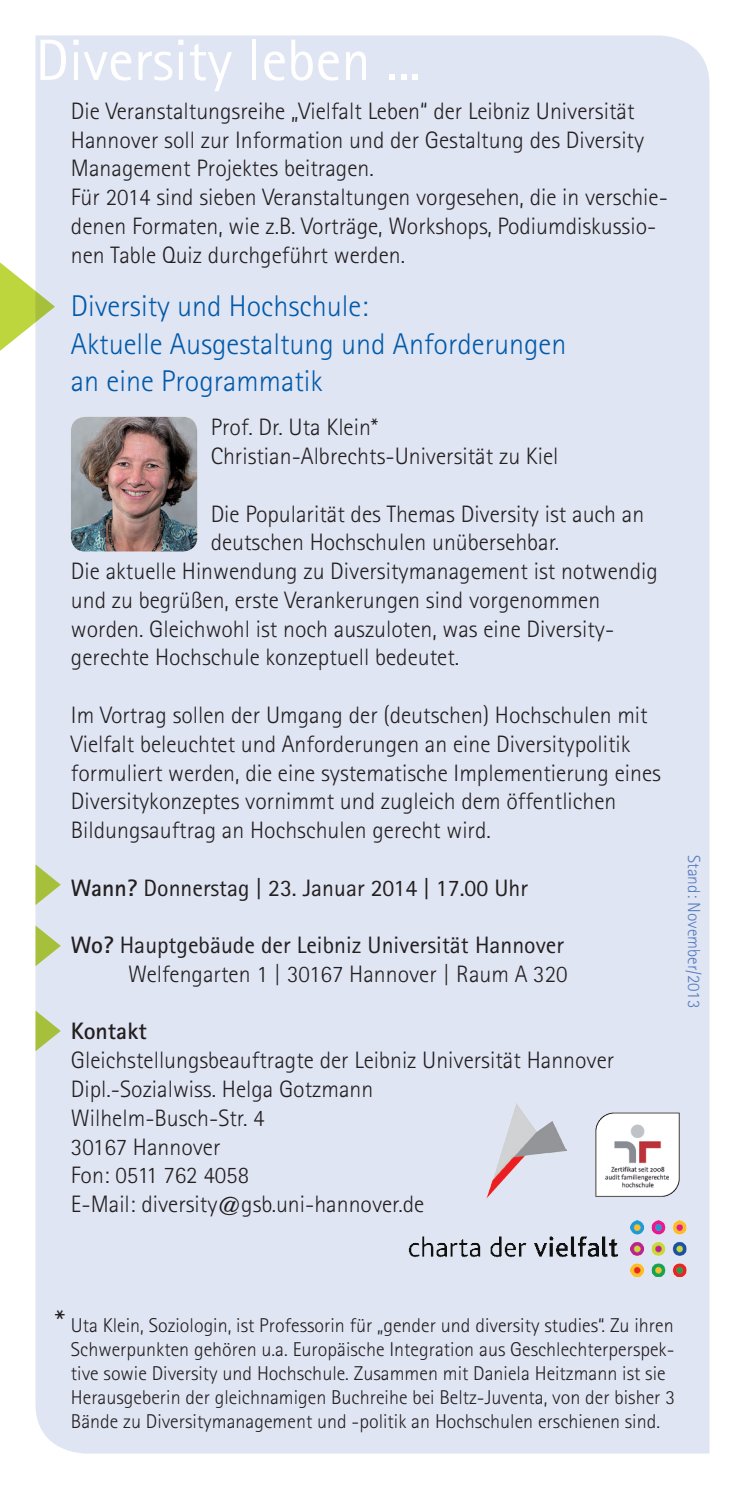
<style>
.page{position:relative;width:745px;height:1489px;background:#fff}
.page>*{position:absolute;margin:0;border:0;box-sizing:border-box;transform-origin:0 0}
.t1{font:58.25px "Rotis Sans Serif";color:#fff}
.t2{font:300 32.5px "Rotis Sans Serif";color:#231f20}
.t3{font:300 30px/37.5px "Rotis Sans Serif";color:#015aaa}
.t4{font:300 23.75px/28.8px "Rotis Sans Serif";color:#231f20}
.t5{font:23.75px/28.5px "Rotis Sans Serif";color:#231f20;text-align:right}
.t6{font:700 23.75px "Rotis Sans Serif";color:#231f20}
.t7{font:300 20px/24px "Rotis Sans Serif";color:#231f20}
.t8{font:300 17.5px "Rotis Sans Serif";color:#557bbe}
.s1{font-weight:700}
.s2{font-weight:300}
</style>
<div class="page">
<div style="left:35px;top:35px;width:674px;height:1418px;background:#e0e5f3"></div>
<svg style="left:0;top:234px;width:55px;height:145px"></svg>
<svg style="left:35px;top:864px;width:26px;height:41px"></svg>
<svg style="left:35px;top:925px;width:26px;height:41px"></svg>
<svg style="left:35px;top:1010px;width:26px;height:41px"></svg>
<img style="left:591px;top:1107px;width:92px;height:93px">
<img style="left:71px;top:417px;width:126px;height:134px">
<img style="left:630px;top:1220px;width:57px;height:56px">
<img style="left:405px;top:1229px;width:212px;height:29px">
<img style="left:486px;top:1102px;width:80px;height:96px">
<h1 class="t1" style="left:35px;top:26px;width:387px">Diversity leben ...</h1>
<p class="t4" style="left:71px;top:96px;width:598px">Die Veranstaltungsreihe „Vielfalt Leben“ der Leibniz Universität Hannover soll zur Information und der Gestaltung des Diversity Management Projektes beitragen.<br>Für 2014 sind sieben Veranstaltungen vorgesehen, die in verschie&shy;denen Formaten, wie z.B. Vorträge, Workshops, Podiumdiskussio&shy;nen Table Quiz durchgeführt werden.</p>
<p class="t3" style="left:71px;top:287px;width:496px">Diversity und Hochschule:<br>Aktuelle Ausgestaltung und Anforderungen an eine Programmatik</p>
<p class="t4" style="left:210px;top:413px;width:349px">Prof. Dr. Uta Klein*<br>Christian-Albrechts-Universität zu Kiel</p>
<p class="t4" style="left:210px;top:499px;width:435px">Die Popularität des Themas Diversity ist auch an</p>
<p class="t4" style="left:210px;top:528px;width:350px">deutschen Hochschulen unübersehbar.</p>
<p class="t4" style="left:71px;top:556px;width:588px">Die aktuelle Hinwendung zu Diversitymanagement ist notwendig</p>
<p class="t4" style="left:71px;top:585px;width:530px">und zu begrüßen, erste Verankerungen sind vorgenommen</p>
<p class="t4" style="left:71px;top:614px;width:544px">worden. Gleichwohl ist noch auszuloten, was eine Diversity-</p>
<p class="t4" style="left:71px;top:643px;width:389px">gerechte Hochschule konzeptuell bedeutet.</p>
<p class="t4" style="left:71px;top:700px;width:591px">Im Vortrag sollen der Umgang der (deutschen) Hochschulen mit Vielfalt beleuchtet und Anforderungen an eine Diversitypolitik formuliert werden, die eine systematische Implementierung eines Diversitykonzeptes vornimmt und zugleich dem öffentlichen Bildungsauftrag an Hochschulen gerecht wird.</p>
<p class="t5" style="left:71px;top:873px;width:458px"><span class="s1">Wann?</span> Donnerstag | 23. Januar 2014 | 17.00 Uhr</p>
<p class="t5" style="left:71px;top:930px;width:498px"><span class="s1">Wo?</span> Hauptgebäude der Leibniz Universität Hannover<br><span class="s2">Welfengarten 1 | 30167 Hannover | Raum A 320</span></p>
<p class="t6" style="left:71px;top:1016px;width:77px">Kontakt</p>
<p class="t4" style="left:71px;top:1045px;width:544px">Gleichstellungsbeauftragte der Leibniz Universität Hannover Dipl.-Sozialwiss. Helga Gotzmann<br>Wilhelm-Busch-Str. 4<br>30167 Hannover<br>Fon: 0511 762 4058<br>E-Mail: diversity@gsb.uni-hannover.de</p>
<p class="t8" style="left:703px;top:855px;width:154px;rotate:90deg">Stand: November/2013</p>
<h2 class="t2" style="left:55px;top:1303px;width:12px">*</h2>
<p class="t7" style="left:71px;top:1312px;width:605px">Uta Klein, Soziologin, ist Professorin für „gender und diversity studies“. Zu ihren Schwerpunkten gehören u.a. Europäische Integration aus Geschlechterperspek&shy;tive sowie Diversity und Hochschule. Zusammen mit Daniela Heitzmann ist sie Herausgeberin der gleichnamigen Buchreihe bei Beltz-Juventa, von der bisher 3<br>Bände zu Diversitymanagement und -politik an Hochschulen erschienen sind.</p>
</div>
